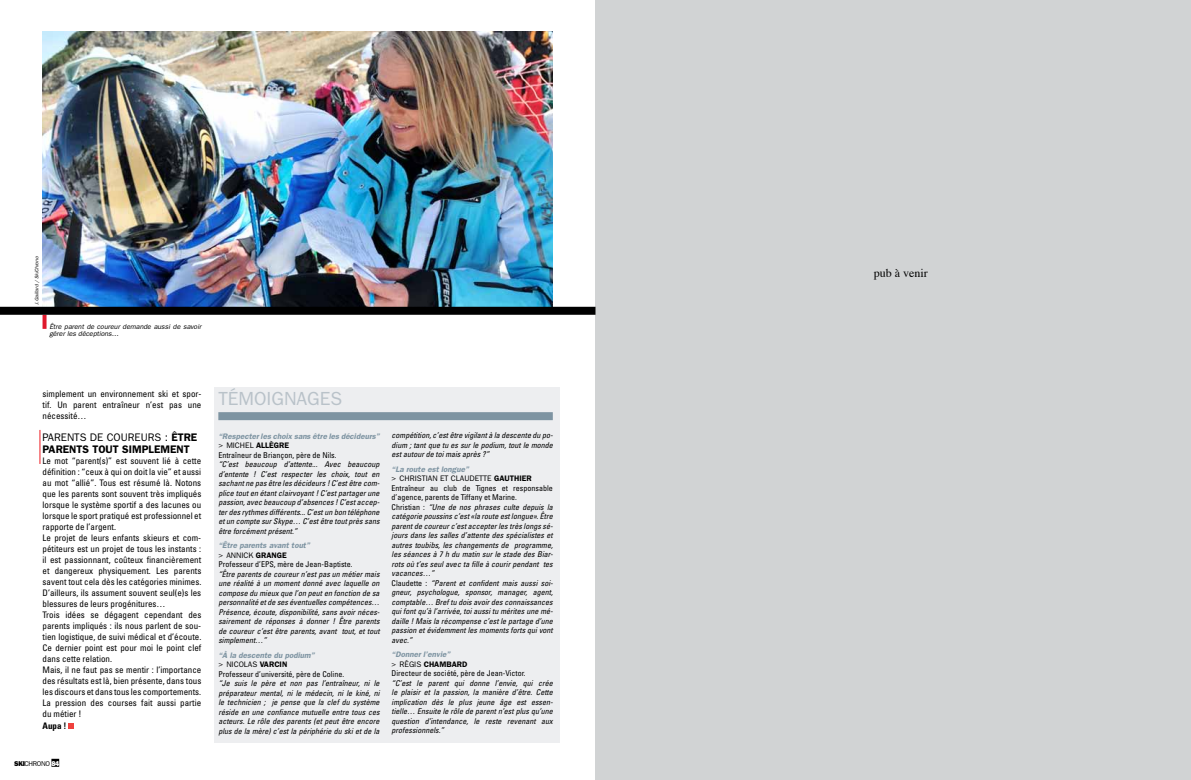
<style>
.page{position:relative;width:1191px;height:780px;background:#fff}
.page>*{position:absolute;margin:0;border:0;box-sizing:border-box;transform-origin:0 0}
.t1{font:19px "Franklin Gothic";color:#b9c2c9}
.t2{font:12px "Times";color:#000}
.t3{font:600 11px "Franklin Gothic";color:#000}
.t4{font:11px "Franklin Gothic";color:#000}
.t5{font:condensed 9px/11px "Univers";color:#000;text-align:justify}
.t6{font:700 condensed 9px "Univers";color:#000}
.t7{font:italic condensed 8px/9.5px "Univers";color:#000;text-align:justify}
.t8{font:italic 600 8px/9.5px "Franklin Gothic";color:#7e94a2}
.t9{font:condensed 8px "Univers";color:#000}
.t10{font:8px "Franklin Gothic";color:#000}
.t11{font:600 8px "Franklin Gothic";color:#000}
.t12{font:italic 7px/7px "Franklin Gothic";color:#000}
.t13{font:7px "Franklin Gothic";color:#000}
.t14{font:800 7px "Franklin Gothic";color:#fff}
.t15{font:italic 5px "Franklin Gothic";color:#000}
.s1{font-weight:400}
.s2{font-weight:800}
.s3{font-weight:400;font-style:normal;color:#000}
.s4{font-style:normal;color:#000}
.s5{font-style:normal}
</style>
<div class="page">
<div style="left:214px;top:387px;width:345px;height:355px;background:#edeef0"></div>
<div style="left:595px;top:0;width:596px;height:780px;background:#d1d3d4"></div>
<div style="left:51px;top:758px;width:8px;height:8px;background:#000"></div>
<div style="left:218px;top:412px;width:335px;height:8px;background:#7e94a2"></div>
<img style="left:43px;top:31px;width:510px;height:276px">
<svg style="left:43px;top:315px;width:4px;height:14px"></svg>
<svg style="left:69px;top:723px;width:5px;height:5px"></svg>
<hr style="left:40px;top:430px;width:1px;height:34px;background:#ed1d24">
<div style="left:0;top:307px;width:595px;height:8px;background:#000"></div>
<p class="t15" style="left:34px;top:304px;width:50px;rotate:-90deg">J.Gaillard / SkiChrono</p>
<p class="t12" style="left:49px;top:323px;width:153px">Être parent de coureur demande aussi de savoir gérer les déceptions…</p>
<p class="t5" style="left:43px;top:388px;width:160px">simplement un environnement ski et spor&shy;tif. Un parent entraîneur n’est pas une nécessité…</p>
<h3 class="t4" style="left:43px;top:431px;width:13px">PARENTS</h3>
<h3 class="t4" style="left:90px;top:431px;width:25px">DE COUREURS</h3>
<h3 class="t3" style="left:165px;top:431px;width:21px"><span class="s1">:</span> ÊTRE</h3>
<h3 class="t3" style="left:43px;top:442px;width:8px">PARENTS</h3>
<h3 class="t3" style="left:92px;top:442px;width:8px">TOUT</h3>
<h3 class="t3" style="left:122px;top:442px;width:56px">SIMPLEMENT</h3>
<p class="t5" style="left:43px;top:454px;width:160px;text-align:left">Le mot “parent(s)” est souvent lié à cette définition : “ceux à qui on doit la vie” et aussi au mot “allié”. Tous est résumé là. Notons que les parents sont souvent très impliqués lorsque le système sportif a des lacunes ou lorsque le sport pratiqué est professionnel et rapporte de l’argent.<br>Le projet de leurs enfants skieurs et com&shy;pétiteurs est un projet de tous les instants : il est passionnant, coûteux financièrement et dangereux physiquement. Les parents savent tout cela dès les catégories minimes.<br>D’ailleurs, ils assument souvent seul(e)s les blessures de leurs progénitures…<br>Trois idées se dégagent cependant des parents impliqués : ils nous parlent de sou&shy;tien logistique, de suivi médical et d’écoute.<br>Ce dernier point est pour moi le point clef dans cette relation.<br>Mais, il ne faut pas se mentir : l’importance des résultats est là, bien présente, dans tous les discours et dans tous les comportements.<br>La pression des courses fait aussi partie du métier !</p>
<p class="t6" style="left:43px;top:719px;width:25px">Aupa !</p>
<p class="t13" style="left:14px;top:759px;width:16px"><span class="s2">ski</span>CHRONO</p>
<p class="t14" style="left:51px;top:759px;width:9px">84</p>
<h1 class="t1" style="left:218px;top:388px;width:21px">TÉMOI</h1>
<h1 class="t1" style="left:271px;top:388px;width:60px">GNAGES</h1>
<p class="t8" style="left:218px;top:431px;width:163px">“Respecter les choix sans être les décideurs”</p>
<p class="t10" style="left:218px;top:440px;width:20px">&gt; MICHE</p>
<p class="t11" style="left:250px;top:440px;width:36px"><span class="s1">L</span> ALLÈGRE</p>
<p class="t9" style="left:218px;top:449px;width:120px">Entraîneur de Briançon, père de Nils.</p>
<p class="t7" style="left:218px;top:459px;width:163px">“C’est beaucoup d’attente... Avec beaucoup d’entente ! C’est respecter les choix, tout en sachant ne pas être les décideurs ! C’est être com&shy;plice tout en étant clairvoyant ! C’est partager une passion, avec beaucoup d’absences ! C’est accep&shy;ter des rythmes différents... C’est un bon téléphone et un compte sur Skype… C’est être tout près sans être forcément présent.”</p>
<p class="t8" style="left:218px;top:540px;width:93px">“Être parents avant tout”</p>
<p class="t10" style="left:218px;top:550px;width:18px">&gt; ANNIC</p>
<p class="t11" style="left:248px;top:550px;width:14px"><span class="s1">K</span> GRAN</p>
<p class="t11" style="left:277px;top:550px;width:11px">GE</p>
<p class="t9" style="left:218px;top:559px;width:136px">Professeur d’EPS, mère de Jean-Baptiste.</p>
<p class="t7" style="left:218px;top:568px;width:163px">“Être parents de coureur n’est pas un métier mais une réalité à un moment donné avec laquelle on compose du mieux que l’on peut en fonction de sa personnalité et de ses éventuelles compétences… Présence, écoute, disponibilité, sans avoir néces&shy;sairement de réponses à donner ! Être parents de coureur c’est être parents, avant tout, et tout simplement…”</p>
<p class="t8" style="left:218px;top:649px;width:98px">“À la descente du podium” <span class="s3">&gt; NICOLAS</span> <span class="s4">VARC</span></p>
<p class="t11" style="left:280px;top:659px;width:8px">IN</p>
<p class="t9" style="left:218px;top:668px;width:127px">Professeur d’université, père de Coline.</p>
<p class="t7" style="left:218px;top:678px;width:163px">“Je suis le père et non pas l’entraîneur, ni le préparateur mental, ni le médecin, ni le kiné, ni le technicien ; je pense que la clef du système réside en une confiance mutuelle entre tous ces acteurs. Le rôle des parents (et peut être encore plus de la mère) c’est la périphérie du ski et de la</p>
<p class="t7" style="left:391px;top:430px;width:163px">compétition, c’est être vigilant à la descente du po&shy;dium ; tant que tu es sur le podium, tout le monde est autour de toi mais après ?”</p>
<p class="t8" style="left:391px;top:464px;width:79px">“La route est longue”</p>
<p class="t10" style="left:391px;top:474px;width:18px">&gt; CHRISTIAN</p>
<p class="t10" style="left:440px;top:474px;width:40px">ET CLAU DETTE</p>
<p class="t11" style="left:494px;top:474px;width:6px">GAUT</p>
<p class="t11" style="left:514px;top:474px;width:14px">HIER</p>
<p class="t7" style="left:391px;top:483px;width:163px;text-align:left"><span class="s5">Entraîneur au club de Tignes et responsable d’agence, parents de Tiffany et Marine.<br>Christian :</span> “Une de nos phrases culte depuis la catégorie poussins c’est «la route est longue». Être parent de coureur c’est accepter les très longs sé&shy;jours dans les salles d’attente des spécialistes et autres toubibs, les changements de programme, les séances à 7 h du matin sur le stade des Biar&shy;rots où t’es seul avec ta fille à courir pendant tes vacances…”<br><span class="s5">Claudette :</span> “Parent et confident mais aussi soi&shy;gneur, psychologue, sponsor, manager, agent, comptable… Bref tu dois avoir des connaissances qui font qu’à l’arrivée, toi aussi tu mérites une mé&shy;daille ! Mais la récompense c’est le partage d’une passion et évidemment les moments forts qui vont avec.”</p>
<p class="t8" style="left:391px;top:649px;width:67px">“Donner l’envie” <span class="s3">&gt; RÉGIS</span> <span class="s4">CHAMBARD</span></p>
<p class="t9" style="left:391px;top:668px;width:135px">Directeur de société, père de Jean-Victor.</p>
<p class="t7" style="left:391px;top:678px;width:163px">“C’est le parent qui donne l’envie, qui crée le plaisir et la passion, la manière d’être. Cette implication dès le plus jeune âge est essen&shy;tielle… Ensuite le rôle de parent n’est plus qu’une question d’intendance, le reste revenant aux professionnels.”</p>
<h2 class="t2" style="left:874px;top:265px;width:55px">pub à venir</h2>
</div>
